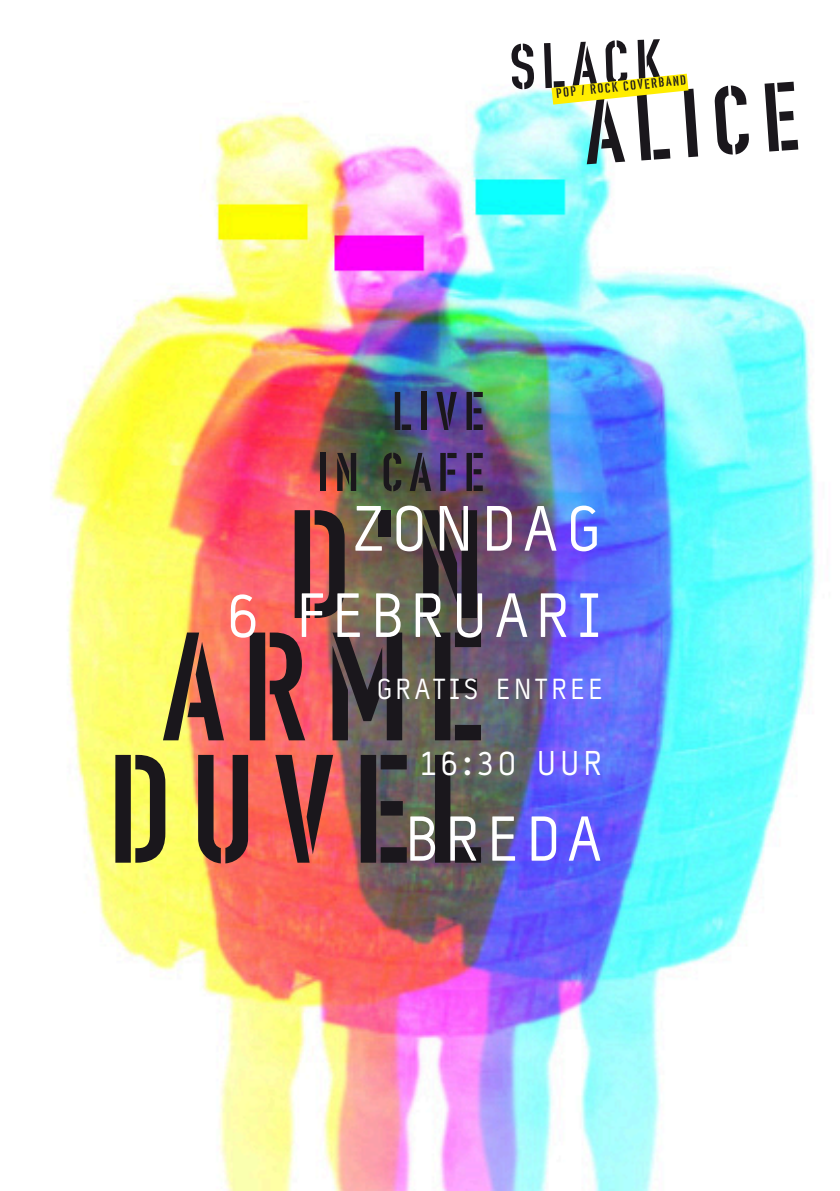
<style>
.page{position:relative;width:840px;height:1191px;background:#fff}
.page>*{position:absolute;margin:0;border:0;box-sizing:border-box;transform-origin:0 0}
.t1{font:151.4px/122.4px "DIN Template";letter-spacing:.12em;color:#1a171c;text-align:right}
.t2{font:95.4px "DIN Template";color:#1a171c}
.t3{font:64.6px "Typestar";letter-spacing:.11em;color:#fff}
.t4{font:64px "Typestar";color:#fff}
.t5{font:63px "Typestar";letter-spacing:.12em;color:#fff}
.t6{font:63px "DIN Template";color:#1a171c}
.t7{font:53.4px "DIN Template";letter-spacing:.12em;color:#1a171c}
.t8{font:34.8px "Typestar";letter-spacing:.095em;color:#fff}
.t9{font:29.4px "Typestar";letter-spacing:.12em;color:#fff}
.t10{font:13.4px "DIN Template";color:#1a171c}
</style>
<div class="page">
<img style="left:51px;top:73px;width:765px;height:1118px">
<svg style="left:551px;top:74px;width:137px;height:31px"></svg>
<h3 class="t6" style="left:508px;top:30px;width:154px;rotate:-2deg">SLAC K</h3>
<p class="t10" style="left:555px;top:85px;width:132px;rotate:-6deg">POP / ROCK COVERBAND</p>
<h2 class="t2" style="left:580px;top:75px;width:40px;rotate:-4deg">ALICE</h2>
<h3 class="t7" style="left:392px;top:380px;width:93px">LIVE</h3>
<h3 class="t7" style="left:317px;top:441px;width:168px">IN CAFE</h3>
<h3 class="t3" style="left:349px;top:493px;width:253px">ZONDAG</h3>
<h1 class="t1" style="left:108px;top:503px;width:377px">D'N<br>ARME<br>DUVEL</h1>
<h3 class="t5" style="left:226px;top:580px;width:377px">6 FEBRUARI</h3>
<h3 class="t9" style="left:376px;top:672px;width:227px">GRATIS ENTREE</h3>
<h3 class="t8" style="left:419px;top:744px;width:184px">16:30 UUR</h3>
<h3 class="t4" style="left:404px;top:803px;width:195px">BRE DA</h3>
</div>
